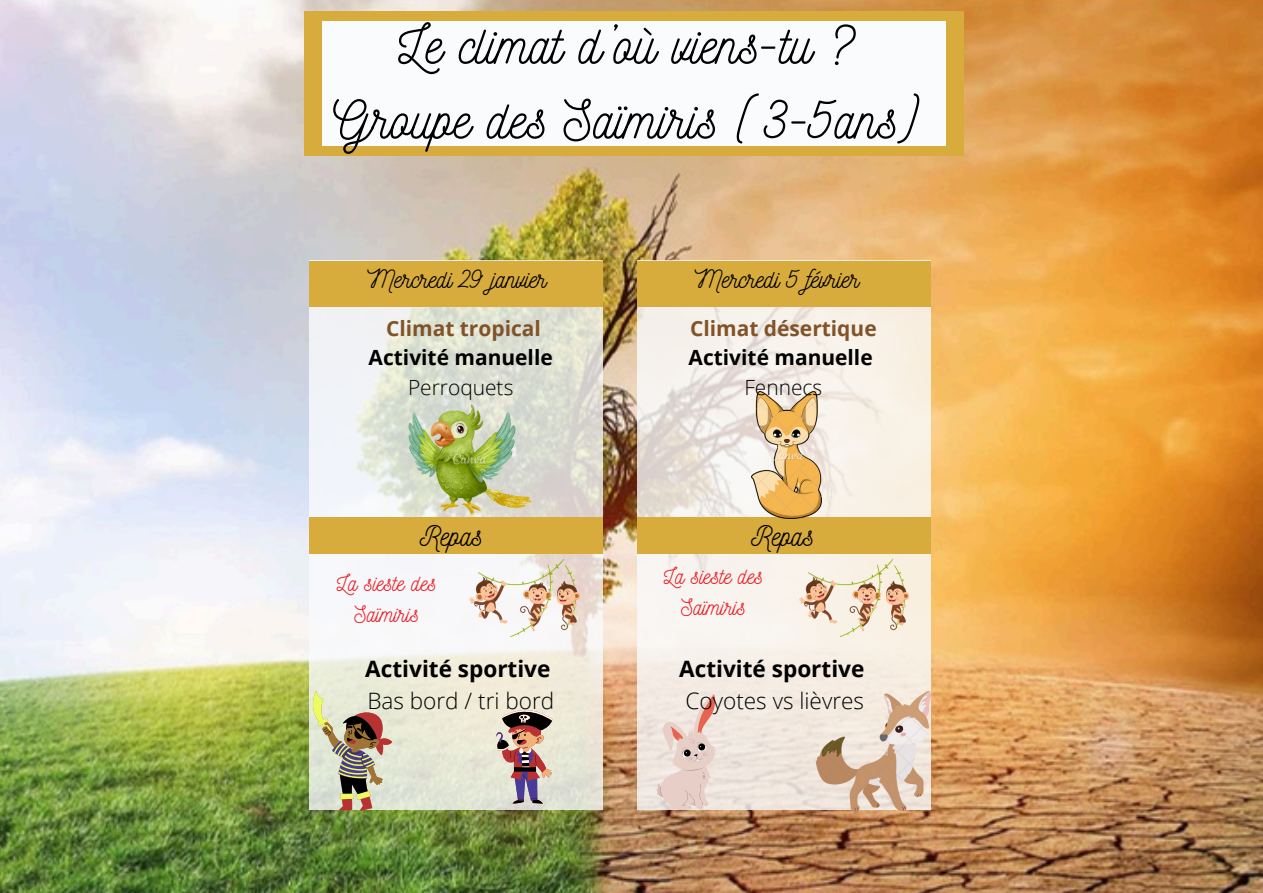
<style>
.page{position:relative;width:1263px;height:893px;background:#fff}
.page>*{position:absolute;margin:0;border:0;box-sizing:border-box;transform-origin:0 0}
.t1{font:53.7px/74.8px "Nickainley";color:#000;text-align:center}
.t2{font:28.5px "Nickainley";color:#000}
.t3{font:25.12px "Nickainley";color:#000}
.t4{font:700 22.58px "Open Sans";color:#000}
.t5{font:300 22.58px "Open Sans";color:#000}
.t6{font:22.42px "Nickainley";color:#ed1c24}
.t7{font:700 20.92px "Open Sans";color:#000}
.t8{font:700 20.92px "Open Sans";color:#815329}
.t9{font:300 20.92px "Open Sans";color:#000}
</style>
<div class="page">
<img style="left:0;top:0;width:1263px;height:893px">
<div style="left:304px;top:11px;width:660px;height:145px;background:#d8ab3d"></div>
<div style="left:322px;top:21px;width:624px;height:125px;background:#f9fbfd"></div>
<svg style="left:309px;top:306px;width:293px;height:504px"></svg>
<svg style="left:638px;top:306px;width:293px;height:504px;background:#f3ece4"></svg>
<div style="left:309px;top:517px;width:293px;height:37px;background:#d8ab3d"></div>
<div style="left:638px;top:517px;width:293px;height:37px;background:#d8ab3d"></div>
<div style="left:309px;top:261px;width:293px;height:45px;background:#d8ab3d"></div>
<div style="left:638px;top:261px;width:293px;height:45px;background:#d8ab3d"></div>
<img style="left:470px;top:559px;width:109px;height:77px">
<img style="left:799px;top:559px;width:109px;height:77px">
<img style="left:409px;top:404px;width:122px;height:110px">
<svg style="left:496px;top:707px;width:56px;height:96px;background:#ac918d"></svg>
<svg style="left:313px;top:691px;width:79px;height:120px;background:#bcb29b"></svg>
<img style="left:751px;top:392px;width:71px;height:127px">
<img style="left:816px;top:691px;width:115px;height:119px">
<svg style="left:656px;top:691px;width:62px;height:119px;background:#e8d3cb"></svg>
<p class="t1" style="left:333px;top:5px;width:590px">Le climat d’où viens-tu ?<br>Groupe des Saïmiris ( 3-5ans)</p>
<p class="t3" style="left:368px;top:263px;width:181px">Mercredi 29 janvier</p>
<p class="t3" style="left:695px;top:263px;width:165px">Mercredi 5 février</p>
<h2 class="t8" style="left:386px;top:314px;width:156px">Climat tropical</h2>
<p class="t7" style="left:369px;top:343px;width:186px">Activité manuelle</p>
<p class="t9" style="left:408px;top:372px;width:107px">Perroquets</p>
<p class="t8" style="left:690px;top:314px;width:188px">Climat désertique</p>
<p class="t7" style="left:688px;top:343px;width:186px">Activité manuelle</p>
<p class="t9" style="left:744px;top:372px;width:79px">Fennecs</p>
<p class="t2" style="left:420px;top:518px;width:64px">Repas</p>
<h2 class="t2" style="left:751px;top:518px;width:64px">Repas</h2>
<h1 class="t6" style="left:337px;top:568px;width:101px">La sieste des</h1>
<h3 class="t6" style="left:354px;top:599px;width:66px">Saïmiris</h3>
<p class="t4" style="left:365px;top:653px;width:187px">Activité sportive</p>
<p class="t5" style="left:367px;top:684px;width:188px">Bas bord / tri bord</p>
<h3 class="t6" style="left:664px;top:561px;width:101px">La sieste des</h3>
<p class="t6" style="left:681px;top:592px;width:66px">Saïmiris</p>
<p class="t4" style="left:679px;top:653px;width:187px">Activité sportive</p>
<p class="t5" style="left:685px;top:684px;width:180px">Coyotes vs lièvres</p>
</div>
